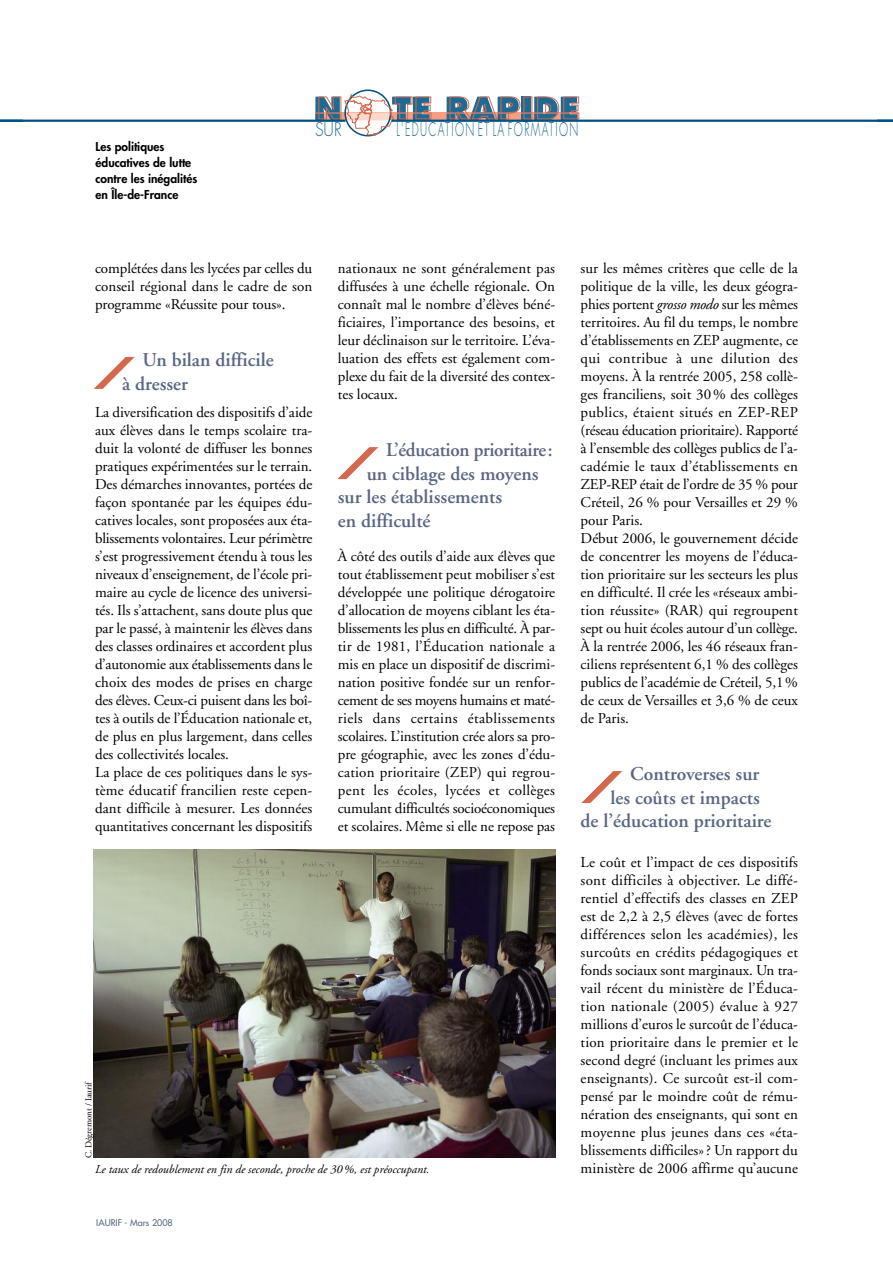
<style>
.page{position:relative;width:893px;height:1263px;background:#fff}
.page>*{position:absolute;margin:0;border:0;box-sizing:border-box;transform-origin:0 0}
.t1{font:600 19.5px/23.4px "Adobe Garamond";color:#5a6784}
.t2{font:300 18.3px "Futura";letter-spacing:.135em;color:#1f6a92;scale:.58 1}
.t3{font:300 18.3px "Futura";letter-spacing:.135em;color:#1f6a92;scale:.86 1}
.t4{font:15px/18px "Adobe Garamond";color:#000;text-align:justify}
.t5{font:800 12px/16px "Futura";color:#000}
.t6{font:italic 12px "Adobe Garamond";color:#000}
.t7{font:9px "Adobe Garamond";color:#000}
.t8{font:9px "Futura";color:#5a6784}
.s1{font-style:italic}
</style>
<div class="page">
<svg style="left:431px;top:112px;width:103px;height:8px"></svg>
<svg style="left:521px;top:97px;width:9px;height:23px"></svg>
<div style="left:344px;top:89px;width:47px;height:47px;border:2px solid #005183;border-radius:50%"></div>
<svg style="left:447px;top:97px;width:73px;height:23px;background:#778595"></svg>
<svg style="left:534px;top:97px;width:45px;height:23px"></svg>
<svg style="left:315px;top:94px;width:116px;height:42px"></svg>
<hr style="left:392px;top:120px;width:501px;height:2px;background:#005183">
<hr style="left:0;top:120px;width:345px;height:2px;background:#005183">
<svg style="left:338px;top:447px;width:40px;height:32px"></svg>
<svg style="left:94px;top:357px;width:41px;height:32px"></svg>
<img style="left:94px;top:849px;width:462px;height:309px">
<svg style="left:582px;top:771px;width:40px;height:32px"></svg>
<p class="t5" style="left:96px;top:139px;width:103px">Les politiques éducatives de lutte contre les inégalités en Île-de-France</p>
<p class="t3" style="left:315px;top:120px;width:32px">SUR</p>
<p class="t2" style="left:396px;top:120px;width:316px">L'EDUCATION ET LA FORMATION</p>
<p class="t4" style="left:95px;top:261px;width:219px">complétées dans les lycées par celles du conseil régional dans le cadre de son programme «Réussite pour tous».</p>
<h1 class="t1" style="left:122px;top:350px;width:153px;text-indent:20px">Un bilan difficile à dresser</h1>
<p class="t4" style="left:95px;top:405px;width:219px;text-align:left">La diversification des dispositifs d’aide aux élèves dans le temps scolaire tra&shy;duit la volonté de diffuser les bonnes pratiques expérimentées sur le terrain.<br>Des démarches innovantes, portées de façon spontanée par les équipes édu&shy;catives locales, sont proposées aux éta&shy;blissements volontaires. Leur périmètre s’est progressivement étendu à tous les niveaux d’enseignement, de l’école pri&shy;maire au cycle de licence des universi&shy;tés. Ils s’attachent, sans doute plus que par le passé, à maintenir les élèves dans des classes ordinaires et accordent plus d’autonomie aux établissements dans le choix des modes de prises en charge des élèves. Ceux-ci puisent dans les boî&shy;tes à outils de l’Éducation nationale et, de plus en plus largement, dans celles des collectivités locales.<br>La place de ces politiques dans le sys&shy;tème éducatif francilien reste cepen&shy;dant difficile à mesurer. Les données quantitatives concernant les dispositifs</p>
<p class="t7" style="left:85px;top:1158px;width:78px;rotate:-90deg">C.Dégremont / Iaurif</p>
<p class="t4" style="left:338px;top:261px;width:219px">nationaux ne sont généralement pas diffusées à une échelle régionale. On connaît mal le nombre d’élèves béné&shy;ficiaires, l’importance des besoins, et leur déclinaison sur le territoire. L’éva&shy;luation des effets est également com&shy;plexe du fait de la diversité des contex&shy;tes locaux.</p>
<h1 class="t1" style="left:386px;top:440px;width:168px">L’éducation prioritaire:</h1>
<h1 class="t1" style="left:367px;top:464px;width:174px">un ciblage des moyens</h1>
<h1 class="t1" style="left:338px;top:487px;width:166px">sur les établissements</h1>
<h1 class="t1" style="left:338px;top:510px;width:94px">en difficulté</h1>
<p class="t4" style="left:338px;top:549px;width:219px">À côté des outils d’aide aux élèves que tout établissement peut mobiliser s’est développée une politique dérogatoire d’allocation de moyens ciblant les éta&shy;blissements les plus en difficulté. À par&shy;tir de 1981, l’Éducation nationale a mis en place un dispositif de discrimi&shy;nation positive fondée sur un renfor&shy;cement de ses moyens humains et maté&shy;riels dans certains établissements scolaires. L’institution crée alors sa pro&shy;pre géographie, avec les zones d’édu&shy;cation prioritaire (ZEP) qui regrou&shy;pent les écoles, lycées et collèges cumulant difficultés socioéconomiques et scolaires. Même si elle ne repose pas</p>
<p class="t4" style="left:581px;top:261px;width:219px;text-align:left">sur les mêmes critères que celle de la politique de la ville, les deux géogra&shy;phies portent <span class="s1">grosso modo</span> sur les mêmes territoires. Au fil du temps, le nombre d’établissements en ZEP augmente, ce qui contribue à une dilution des moyens. À la rentrée 2005, 258 collè&shy;ges franciliens, soit 30% des collèges publics, étaient situés en ZEP-REP (réseau éducation prioritaire). Rapporté à l’ensemble des collèges publics de l’a&shy;cadémie le taux d’établissements en ZEP-REP était de l’ordre de 35 % pour Créteil, 26 % pour Versailles et 29 % pour Paris.<br>Début 2006, le gouvernement décide de concentrer les moyens de l’éduca&shy;tion prioritaire sur les secteurs les plus en difficulté. Il crée les «réseaux ambi&shy;tion réussite» (RAR) qui regroupent sept ou huit écoles autour d’un collège.<br>À la rentrée 2006, les 46 réseaux fran&shy;ciliens représentent 6,1 % des collèges publics de l’académie de Créteil, 5,1% de ceux de Versailles et 3,6 % de ceux de Paris.</p>
<h1 class="t1" style="left:630px;top:764px;width:131px">Controverses sur</h1>
<h1 class="t1" style="left:610px;top:788px;width:151px">les coûts et impacts</h1>
<h1 class="t1" style="left:581px;top:811px;width:192px">de l’éducation prioritaire</h1>
<p class="t4" style="left:581px;top:855px;width:219px">Le coût et l’impact de ces dispositifs sont difficiles à objectiver. Le diffé&shy;rentiel d’effectifs des classes en ZEP est de 2,2 à 2,5 élèves (avec de fortes différences selon les académies), les surcoûts en crédits pédagogiques et fonds sociaux sont marginaux. Un tra&shy;vail récent du ministère de l’Éduca&shy;tion nationale (2005) évalue à 927 millions d’euros le surcoût de l’éduca&shy;tion prioritaire dans le premier et le second degré (incluant les primes aux enseignants). Ce surcoût est-il com&shy;pensé par le moindre coût de rému&shy;nération des enseignants, qui sont en moyenne plus jeunes dans ces «éta&shy;blissements difficiles»? Un rapport du</p>
<p class="t6" style="left:95px;top:1165px;width:336px">Le taux de redoublement en fin de seconde, proche de 30%, est préoccupant.</p>
<p class="t4" style="left:581px;top:1161px;width:219px">ministère de 2006 affirme qu’aucune</p>
<p class="t8" style="left:96px;top:1218px;width:78px">IAURIF - Mars 2008</p>
</div>
